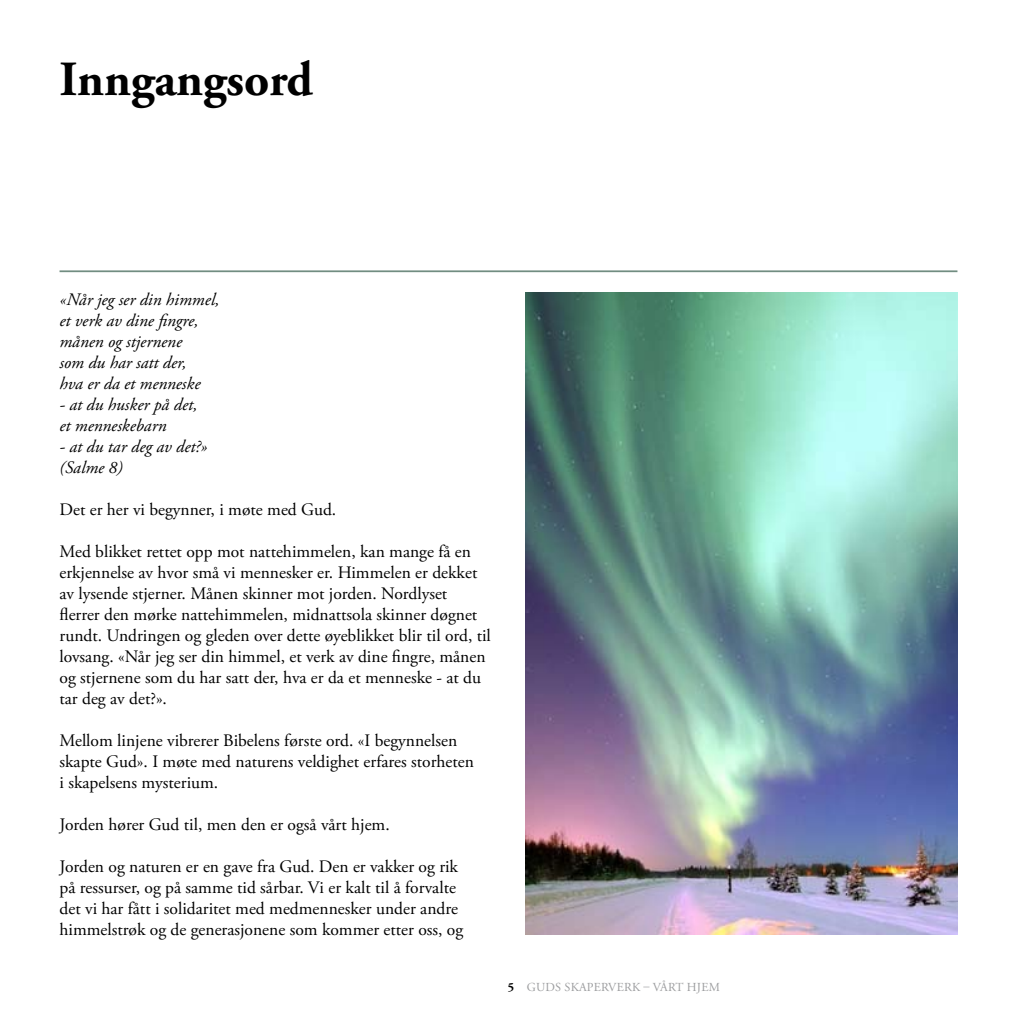
<style>
.page{position:relative;width:1017px;height:1017px;background:#fff}
.page>*{position:absolute;margin:0;border:0;box-sizing:border-box;transform-origin:0 0}
.t1{font:700 49px "Adobe Garamond Pro";color:#000}
.t2{font:17.5px/21px "Adobe Garamond Pro";color:#000}
.t3{font:italic 17.5px/21px "Adobe Garamond Pro";color:#000}
.t4{font:12.25px "Adobe Garamond Pro";letter-spacing:.015em;color:#9c9d9f}
.s1{font-weight:700;color:#000}
</style>
<div class="page">
<hr style="left:60px;top:270px;width:897px;height:2px;background:#718d81">
<img style="left:526px;top:293px;width:431px;height:642px">
<h1 class="t1" style="left:60px;top:51px;width:255px">Inngangsord</h1>
<p class="t3" style="left:60px;top:290px;width:161px">«Når jeg ser din himmel, et verk av dine fingre, månen og stjernene<br>som du har satt der,<br>hva er da et menneske</p>
<p class="t3" style="left:60px;top:395px;width:139px">- at du husker på det, et menneskebarn</p>
<p class="t3" style="left:60px;top:437px;width:150px">- at du tar deg av det?» (Salme 8)</p>
<p class="t2" style="left:60px;top:500px;width:278px">Det er her vi begynner, i møte med Gud.</p>
<p class="t2" style="left:60px;top:542px;width:433px">Med blikket rettet opp mot nattehimmelen, kan mange få en erkjennelse av hvor små vi mennesker er. Himmelen er dekket av lysende stjerner. Månen skinner mot jorden. Nordlyset flerrer den mørke nattehimmelen, midnattsola skinner døgnet rundt. Undringen og gleden over dette øyeblikket blir til ord, til lovsang. «Når jeg ser din himmel, et verk av dine fingre, månen og stjernene som du har satt der, hva er da et menneske - at du tar deg av det?».</p>
<p class="t2" style="left:60px;top:731px;width:416px">Mellom linjene vibrerer Bibelens første ord. «I begynnelsen skapte Gud». I møte med naturens veldighet erfares storheten i skapelsens mysterium.</p>
<p class="t2" style="left:60px;top:815px;width:332px">Jorden hører Gud til, men den er også vårt hjem.</p>
<p class="t2" style="left:60px;top:857px;width:405px">Jorden og naturen er en gave fra Gud. Den er vakker og rik på ressurser, og på samme tid sårbar. Vi er kalt til å forvalte det vi har fått i solidaritet med medmennesker under andre himmelstrøk og de generasjonene som kommer etter oss, og</p>
<p class="t4" style="left:508px;top:980px;width:214px"><span class="s1">5</span> Guds skaperverk – vårt hjem</p>
</div>
